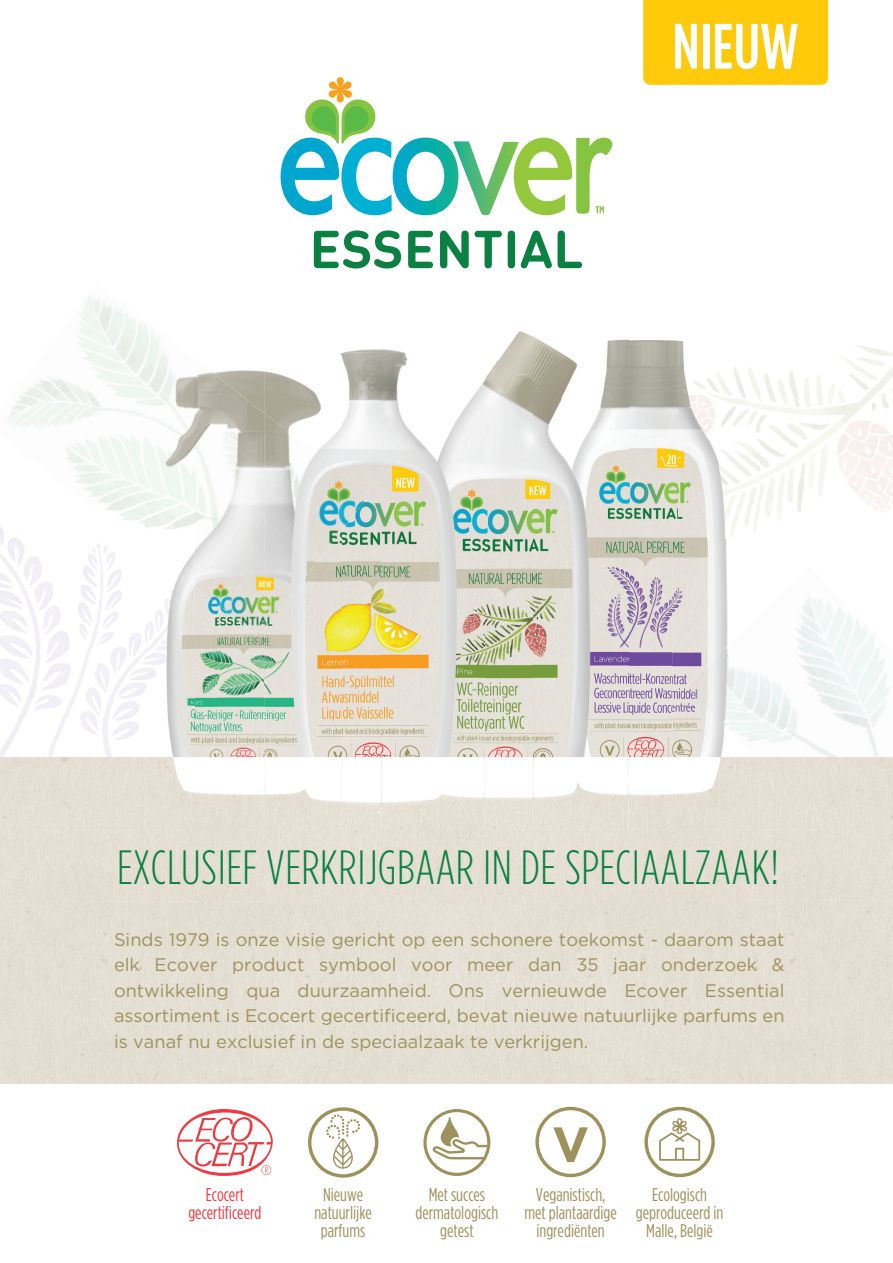
<style>
.page{position:relative;width:893px;height:1263px;background:#fff}
.page>*{position:absolute;margin:0;border:0;box-sizing:border-box;transform-origin:0 0}
.t1{font:500 63.9px "Gotham Condensed";letter-spacing:.005em;color:#fff}
.t2{font:700 52.5px "DIN Round OT";letter-spacing:.005em;color:#0a8042}
.t3{font:300 48px "Gotham Condensed";letter-spacing:.01em;color:#0a8042}
.t4{font:18.3px/18.3px "Gotham Condensed";color:#9f915c;text-align:center}
.t5{font:18.3px/18.3px "Gotham Condensed";color:#ee3a41;text-align:center}
.t6{font:18.15px/25.5px "Gotham";color:#9f915c;text-align:justify}
</style>
<div class="page">
<img style="left:80px;top:294px;width:75px;height:43px">
<img style="left:139px;top:337px;width:20px;height:68px">
<img style="left:77px;top:319px;width:62px;height:84px">
<img style="left:28px;top:354px;width:84px;height:54px">
<img style="left:7px;top:390px;width:77px;height:53px">
<img style="left:672px;top:345px;width:221px;height:193px">
<img style="left:760px;top:683px;width:41px;height:42px">
<img style="left:867px;top:730px;width:12px;height:27px">
<img style="left:818px;top:695px;width:65px;height:35px">
<img style="left:783px;top:660px;width:65px;height:35px">
<img style="left:883px;top:701px;width:3px;height:9px">
<img style="left:848px;top:648px;width:43px;height:52px">
<img style="left:813px;top:613px;width:65px;height:52px">
<img style="left:794px;top:595px;width:49px;height:35px">
<img style="left:98px;top:548px;width:17px;height:6px">
<div style="left:0;top:757px;width:893px;height:327px;background:#e4ded3"></div>
<div style="left:0;top:829px;width:893px;height:72px;background:#e5ded3"></div>
<img style="left:628px;top:339px;width:132px;height:17px">
<img style="left:628px;top:356px;width:44px;height:401px">
<img style="left:672px;top:538px;width:56px;height:169px">
<img style="left:672px;top:707px;width:50px;height:50px">
<img style="left:722px;top:614px;width:38px;height:136px">
<img style="left:686px;top:650px;width:73px;height:73px">
<img style="left:628px;top:757px;width:132px;height:73px">
<img style="left:194px;top:609px;width:24px;height:148px">
<img style="left:218px;top:609px;width:46px;height:148px">
<img style="left:146px;top:341px;width:81px;height:43px">
<img style="left:199px;top:384px;width:65px;height:35px">
<img style="left:146px;top:378px;width:53px;height:51px">
<img style="left:171px;top:419px;width:93px;height:64px">
<img style="left:146px;top:434px;width:61px;height:72px">
<img style="left:189px;top:482px;width:54px;height:64px">
<img style="left:223px;top:556px;width:41px;height:81px">
<img style="left:146px;top:491px;width:19px;height:15px">
<img style="left:194px;top:546px;width:57px;height:63px">
<img style="left:146px;top:586px;width:48px;height:171px">
<img style="left:146px;top:506px;width:48px;height:80px">
<img style="left:146px;top:757px;width:196px;height:74px">
<img style="left:507px;top:331px;width:27px;height:18px">
<img style="left:484px;top:349px;width:50px;height:481px">
<img style="left:484px;top:830px;width:50px;height:1px">
<img style="left:534px;top:337px;width:94px;height:494px">
<img style="left:342px;top:349px;width:40px;height:18px">
<img style="left:342px;top:367px;width:40px;height:463px">
<img style="left:342px;top:474px;width:27px;height:56px">
<div style="left:264px;top:830px;width:220px;height:9px;background:#e5dfd4"></div>
<img style="left:264px;top:353px;width:78px;height:92px">
<img style="left:303px;top:445px;width:39px;height:312px">
<img style="left:264px;top:596px;width:39px;height:161px">
<img style="left:264px;top:413px;width:70px;height:55px">
<img style="left:308px;top:468px;width:34px;height:94px">
<img style="left:264px;top:467px;width:44px;height:54px">
<img style="left:264px;top:521px;width:53px;height:75px">
<img style="left:264px;top:575px;width:26px;height:55px">
<img style="left:264px;top:830px;width:78px;height:1px">
<img style="left:382px;top:349px;width:102px;height:482px">
<svg style="left:281px;top:77px;width:331px;height:138px"></svg>
<div style="left:643px;top:0;width:185px;height:85px;background:#feca0a"></div>
<svg style="left:659px;top:1118px;width:41px;height:43px"></svg>
<svg style="left:177px;top:1109px;width:96px;height:67px"></svg>
<div style="left:535px;top:1107px;width:71px;height:70px;border:3px solid #9f915c;border-radius:50%"></div>
<svg style="left:553px;top:1127px;width:35px;height:35px"></svg>
<div style="left:644px;top:1107px;width:71px;height:70px;border:3px solid #9f915c;border-radius:50%"></div>
<svg style="left:423px;top:1109px;width:67px;height:67px"></svg>
<div style="left:308px;top:1107px;width:70px;height:71px;border:3px solid #9f915c;border-radius:50%"></div>
<svg style="left:326px;top:1114px;width:34px;height:55px"></svg>
<h2 class="t2" style="left:309px;top:215px;width:275px">ESSENTIAL</h2>
<h1 class="t1" style="left:672px;top:9px;width:128px">NIEUW</h1>
<h3 class="t3" style="left:117px;top:840px;width:664px">EXCLUSIEF VERKRIJGBAAR IN DE SPECIAALZAAK!</h3>
<p class="t6" style="left:114px;top:926px;width:672px">Sinds 1979 is onze visie gericht op een schonere toekomst - daarom staat elk Ecover product symbool voor meer dan 35 jaar onderzoek &amp; ontwikkeling qua duurzaamheid. Ons vernieuwde Ecover Essential assortiment is Ecocert gecertificeerd, bevat nieuwe natuurlijke parfums en is vanaf nu exclusief in de speciaalzaak te verkrijgen.</p>
<p class="t5" style="left:188px;top:1185px;width:75px">Ecocert gecertificeerd</p>
<p class="t4" style="left:524px;top:1185px;width:94px">Veganistisch, met plantaardige ingrediënten</p>
<p class="t4" style="left:636px;top:1185px;width:89px">Ecologisch geproduceerd in<br>Malle, België</p>
<p class="t4" style="left:314px;top:1185px;width:59px">Nieuwe natuurlijke parfums</p>
<p class="t4" style="left:415px;top:1185px;width:84px">Met succes dermatologisch getest</p>
</div>
